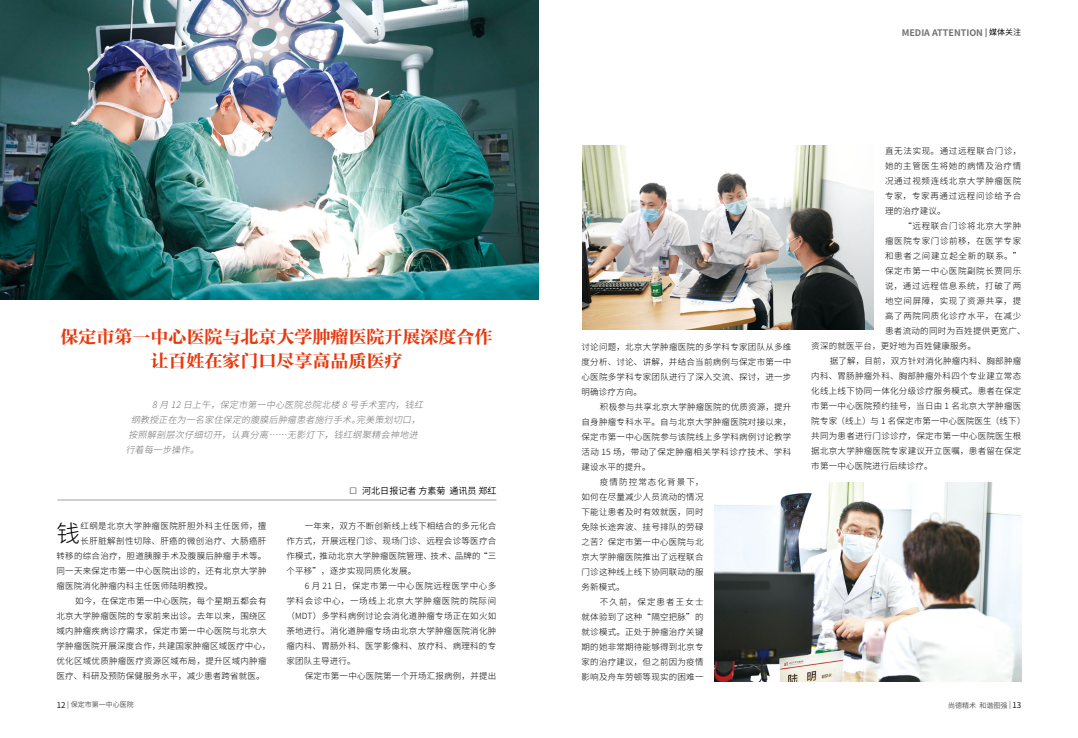
<style>
.page{position:relative;width:1078px;height:738px;background:#fff}
.page>*{position:absolute;margin:0;border:0;box-sizing:border-box;transform-origin:0 0}
.t1{font:300 23.5px "Source Han Sans CN";color:#000}
.t2{font:18px/24px "FZCYSJW GB1 0";color:#e8380d;text-align:center}
.t3{font:italic 300 9px "Source Han Sans CN";color:#727171}
.t4{font:700 9px "Source Han Sans CN";color:#727171}
.t5{font:9px "Source Han Sans CN";color:#000}
.t6{font:300 8.5px/15px "Source Han Sans CN";letter-spacing:.03em;color:#000;text-align:justify}
.t7{font:300 8.5px "Source Han Sans CN";letter-spacing:.08em;color:#000}
.t8{font:300 8.5px "Source Han Sans CN";letter-spacing:.075em;color:#000}
.t9{font:300 8.5px "Source Han Sans CN";letter-spacing:.07em;color:#000}
.t10{font:300 8.5px "Source Han Sans CN";letter-spacing:.055em;color:#000}
.t11{font:300 8.5px "Source Han Sans CN";letter-spacing:.13em;color:#000}
.t12{font:7px "Source Han Sans CN";color:#595757}
.s1{font-family:"Kai Ti GB2312"}
.s2{font-weight:400;font-size:8px;color:#000}
.s3{font-size:8px;color:#000}
</style>
<div class="page">
<img style="left:582px;top:145px;width:291px;height:184px">
<img style="left:0;top:0;width:539px;height:299px">
<hr style="left:57px;top:499px;width:439px;height:1px;background:#9fa0a0">
<img style="left:714px;top:482px;width:306px;height:198px">
<h2 class="t2" style="left:60px;top:326px;width:433px">保定市第一中心医院与北京大学肿瘤医院开展深度合作让百姓在家门口尽享高品质医疗</h2>
<p class="t3" style="left:152px;top:399px;width:277px">8 月 12 日上午，保定市第一中心医院总院北楼 8 号手术室内，钱红</p>
<p class="t3" style="left:131px;top:414px;width:295px">纲教授正在为一名家住保定的腹膜后肿瘤患者施行手术。完美策划切口，</p>
<p class="t3" style="left:128px;top:429px;width:295px">按照解剖层次仔细切开，认真分离……无影灯下，钱红纲聚精会神地进</p>
<p class="t3" style="left:126px;top:444px;width:79px">行着每一步操作。</p>
<h1 class="t1" style="left:57px;top:519px;width:25px">钱</h1>
<p class="t6" style="left:80px;top:518px;width:187px">红纲是北京大学肿瘤医院肝胆外科主任医师，擅</p>
<p class="t6" style="left:80px;top:533px;width:187px">长肝脏解剖性切除、肝癌的微创治疗、大肠癌肝</p>
<p class="t6" style="left:57px;top:548px;width:211px">转移的综合治疗，胆道胰腺手术及腹膜后肿瘤手术等。</p>
<p class="t6" style="left:57px;top:563px;width:211px">同一天来保定市第一中心医院出诊的，还有北京大学肿</p>
<p class="t6" style="left:57px;top:578px;width:157px">瘤医院消化肿瘤内科主任医师陆明教授。</p>
<p class="t6" style="left:75px;top:593px;width:193px">如今，在保定市第一中心医院，每个星期五都会有</p>
<p class="t6" style="left:57px;top:608px;width:211px">北京大学肿瘤医院的专家前来出诊。去年以来，围绕区</p>
<p class="t6" style="left:57px;top:623px;width:211px">域内肿瘤疾病诊疗需求，保定市第一中心医院与北京大</p>
<p class="t6" style="left:57px;top:638px;width:216px">学肿瘤医院开展深度合作，共建国家肿瘤区域医疗中心，</p>
<p class="t6" style="left:57px;top:653px;width:211px">优化区域优质肿瘤医疗资源区域布局，提升区域内肿瘤</p>
<p class="t6" style="left:57px;top:668px;width:209px">医疗、科研及预防保健服务水平，减少患者跨省就医。</p>
<p class="t5" style="left:349px;top:485px;width:149px"><span class="s1">□</span> 河北日报记者 方素菊 通讯员 郑红</p>
<p class="t6" style="left:286px;top:518px;width:211px;text-indent:18px">一年来，双方不断创新线上线下相结合的多元化合作方式，开展远程门诊、现场门诊、远程会诊等医疗合作模式，推动北京大学肿瘤医院管理、技术、品牌的“三个平移”，逐步实现同质化发展。</p>
<p class="t6" style="left:286px;top:578px;width:211px;text-indent:18px">6 月 21 日，保定市第一中心医院远程医学中心多学科会诊中心，一场线上北京大学肿瘤医院的院际间（MDT）多学科病例讨论会消化道肿瘤专场正在如火如荼地进行。消化道肿瘤专场由北京大学肿瘤医院消化肿瘤内科、胃肠外科、医学影像科、放疗科、病理科的专家团队主导进行。</p>
<p class="t6" style="left:305px;top:668px;width:193px">保定市第一中心医院第一个开场汇报病例，并提出</p>
<p class="t4" style="left:901px;top:28px;width:121px">MEDIA ATTENTION <span class="s2">| 媒体</span><span class="s2">关注</span></p>
<p class="t6" style="left:581px;top:339px;width:211px">讨论问题，北京大学肿瘤医院的多学科专家团队从多维度分析、讨论、讲解，并结合当前病例与保定市第一中心医院多学科专家团队进行了深入交流、探讨，进一步明确诊疗方向。</p>
<p class="t6" style="left:600px;top:399px;width:193px">积极参与共享北京大学肿瘤医院的优质资源，提升</p>
<p class="t6" style="left:581px;top:414px;width:211px">自身肿瘤专科水平。自与北京大学肿瘤医院对接以来，</p>
<p class="t6" style="left:581px;top:429px;width:211px">保定市第一中心医院参与该院线上多学科病例讨论教学</p>
<p class="t10" style="left:581px;top:446px;width:211px">活动 15 场，带动了保定肿瘤相关学科诊疗技术、学科</p>
<p class="t6" style="left:581px;top:459px;width:71px">建设水平的提升。</p>
<p class="t11" style="left:600px;top:476px;width:105px">疫情防控常态化背景下，</p>
<p class="t6" style="left:581px;top:489px;width:123px">如何在尽量减少人员流动的情况</p>
<p class="t6" style="left:581px;top:504px;width:123px">下能让患者及时有效就医，同时</p>
<p class="t6" style="left:581px;top:519px;width:123px">免除长途奔波、挂号排队的劳碌</p>
<p class="t6" style="left:581px;top:534px;width:123px">之苦？保定市第一中心医院与北</p>
<p class="t6" style="left:581px;top:549px;width:123px">京大学肿瘤医院推出了远程联合</p>
<p class="t6" style="left:581px;top:564px;width:123px">门诊这种线上线下协同联动的服</p>
<p class="t6" style="left:581px;top:579px;width:45px">务新模式。</p>
<p class="t11" style="left:600px;top:596px;width:105px">不久前，保定患者王女士</p>
<p class="t6" style="left:581px;top:609px;width:123px">就体验到了这种“隔空把脉”的</p>
<p class="t6" style="left:581px;top:624px;width:123px">就诊模式。正处于肿瘤治疗关键</p>
<p class="t6" style="left:581px;top:639px;width:123px">期的她非常期待能够得到北京专</p>
<p class="t6" style="left:581px;top:654px;width:123px">家的治疗建议，但之前因为疫情</p>
<p class="t6" style="left:581px;top:669px;width:123px">影响及舟车劳顿等现实的困难一</p>
<p class="t6" style="left:884px;top:143px;width:138px">直无法实现。通过远程联合门诊，她的主管医生将她的病情及治疗情况通过视频连线北京大学肿瘤医院专家，专家再通过远程问诊给予合理的治疗建议。</p>
<p class="t9" style="left:903px;top:221px;width:119px">“远程联合门诊将北京大学肿</p>
<p class="t8" style="left:884px;top:236px;width:138px">瘤医院专家门诊前移，在医学专家</p>
<p class="t7" style="left:884px;top:251px;width:138px">和患者之间建立起全新的联系。”</p>
<p class="t9" style="left:884px;top:266px;width:138px">保定市第一中心医院副院长贾同乐</p>
<p class="t7" style="left:884px;top:281px;width:138px">说，通过远程信息系统，打破了两</p>
<p class="t7" style="left:884px;top:296px;width:138px">地空间屏障，实现了资源共享，提</p>
<p class="t8" style="left:884px;top:311px;width:138px">高了两院同质化诊疗水平，在减少</p>
<p class="t6" style="left:884px;top:323px;width:142px">患者流动的同时为百姓提供更宽广、</p>
<p class="t6" style="left:811px;top:338px;width:166px">资深的就医平台，更好地为百姓健康服务。</p>
<p class="t6" style="left:829px;top:353px;width:193px">据了解，目前，双方针对消化肿瘤内科、胸部肿瘤</p>
<p class="t6" style="left:811px;top:368px;width:211px">内科、胃肠肿瘤外科、胸部肿瘤外科四个专业建立常态</p>
<p class="t6" style="left:811px;top:383px;width:211px">化线上线下协同一体化分级诊疗服务模式。患者在保定</p>
<p class="t6" style="left:811px;top:398px;width:211px">市第一中心医院预约挂号，当日由 1 名北京大学肿瘤医</p>
<p class="t6" style="left:811px;top:413px;width:216px">院专家（线上）与 1 名保定市第一中心医院医生（线下）</p>
<p class="t6" style="left:811px;top:428px;width:211px">共同为患者进行门诊诊疗，保定市第一中心医院医生根</p>
<p class="t6" style="left:811px;top:443px;width:211px">据北京大学肿瘤医院专家建议开立医嘱，患者留在保定</p>
<p class="t6" style="left:811px;top:458px;width:123px">市第一中心医院进行后续诊疗。</p>
<p class="t12" style="left:57px;top:700px;width:78px"><span class="s3">12</span> | 保定市第一中心医院</p>
<p class="t12" style="left:947px;top:700px;width:75px">尚德精术 和谐图强 | <span class="s3">13</span></p>
</div>
